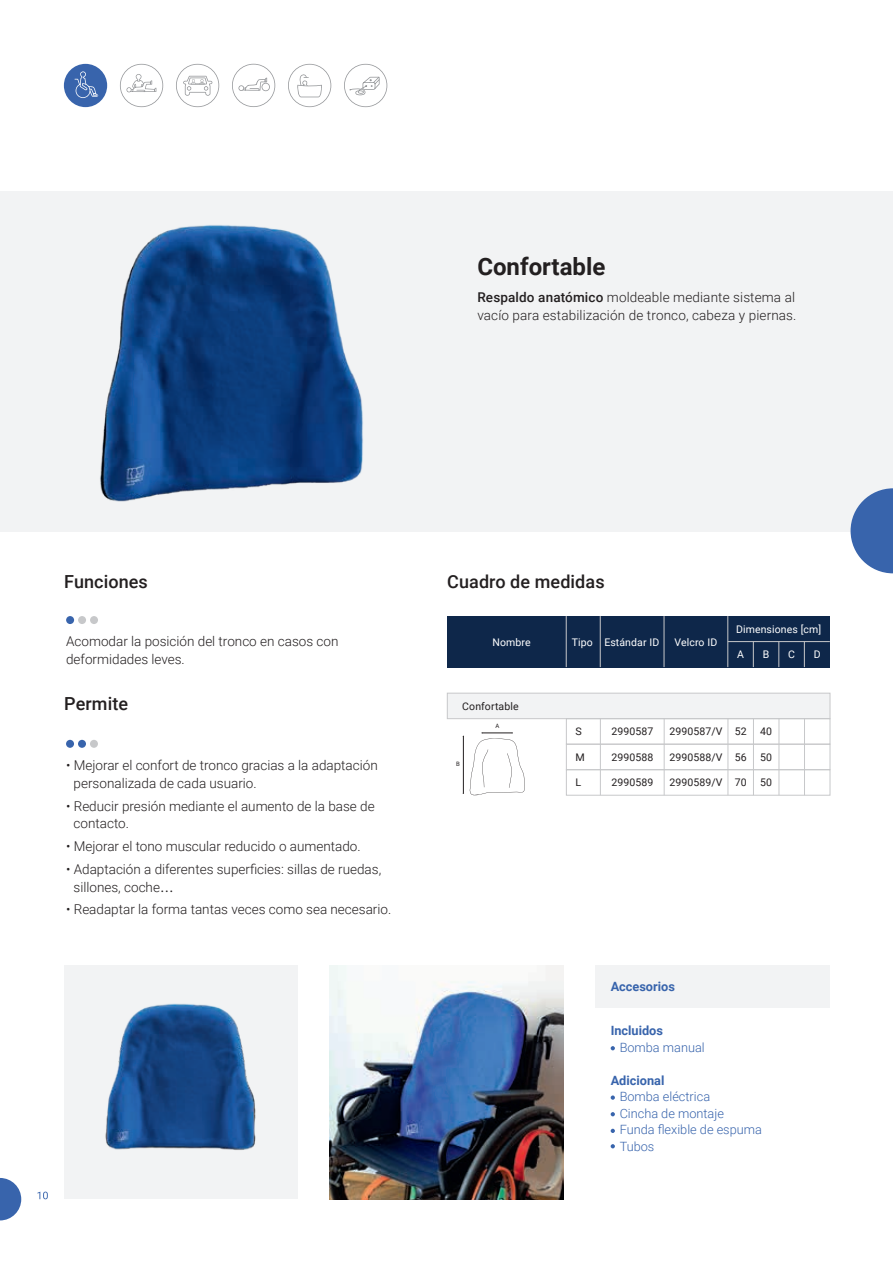
<style>
.page{position:relative;width:893px;height:1263px;background:#fff}
.page>*{position:absolute;margin:0;border:0;box-sizing:border-box;transform-origin:0 0}
.t1{font:700 24px "Roboto";color:#231f20}
.t2{font:500 18px "Roboto";letter-spacing:.005em;color:#231f20}
.t3{font:300 13.5px/18px "Roboto";color:#231f20}
.t4{font:300 12.75px/16.5px "Roboto";color:#3864ac}
.t5{font:700 12.75px "Roboto";color:#3864ac}
.t6{font:10.5px "Roboto";letter-spacing:.01em;color:#231f20}
.t7{font:10.5px "Roboto";letter-spacing:.01em;color:#fff}
.t8{font:6px "Roboto";color:#231f20}
.s1{font-weight:500}
.s2{font-family:"Myriad Pro";font-weight:400}
</style>
<div class="page">
<div style="left:447px;top:693px;width:383px;height:26px;background:#f2f3f4;border:1px solid #c7c8ca"></div>
<div style="left:566px;top:718px;width:264px;height:26px;border:1px solid #c7c8ca"></div>
<div style="left:566px;top:744px;width:264px;height:26px;border:1px solid #c7c8ca"></div>
<div style="left:566px;top:769px;width:264px;height:26px;border:1px solid #c7c8ca"></div>
<hr style="left:600px;top:719px;width:1px;height:76px;background:#c7c8ca">
<hr style="left:664px;top:719px;width:1px;height:76px;background:#c7c8ca">
<hr style="left:728px;top:719px;width:1px;height:76px;background:#c7c8ca">
<hr style="left:753px;top:719px;width:1px;height:76px;background:#c7c8ca">
<hr style="left:779px;top:719px;width:1px;height:76px;background:#c7c8ca">
<hr style="left:804px;top:719px;width:1px;height:76px;background:#c7c8ca">
<svg style="left:470px;top:732px;width:55px;height:64px"></svg>
<hr style="left:463px;top:736px;width:1px;height:58px;background:#231f20">
<svg style="left:0;top:1178px;width:21px;height:42px"></svg>
<svg style="left:37px;top:1191px;width:11px;height:8px"></svg>
<div style="left:0;top:191px;width:893px;height:340px;background:#f2f3f4"></div>
<svg style="left:851px;top:488px;width:42px;height:86px"></svg>
<img style="left:13px;top:225px;width:411px;height:307px">
<img style="left:330px;top:965px;width:233px;height:234px">
<div style="left:595px;top:965px;width:234px;height:43px;background:#f2f3f4"></div>
<svg style="left:611px;top:1046px;width:4px;height:4px"></svg>
<svg style="left:611px;top:1095px;width:4px;height:5px"></svg>
<svg style="left:611px;top:1112px;width:4px;height:4px"></svg>
<svg style="left:611px;top:1129px;width:4px;height:4px"></svg>
<svg style="left:611px;top:1144px;width:4px;height:4px"></svg>
<img style="left:64px;top:965px;width:234px;height:234px">
<div style="left:64px;top:64px;width:43px;height:43px;background:#3864ac;border-radius:50%"></div>
<svg style="left:75px;top:71px;width:23px;height:27px"></svg>
<svg style="left:120px;top:64px;width:43px;height:43px"></svg>
<svg style="left:344px;top:64px;width:43px;height:43px"></svg>
<svg style="left:176px;top:64px;width:43px;height:43px"></svg>
<svg style="left:288px;top:64px;width:43px;height:43px"></svg>
<svg style="left:232px;top:64px;width:43px;height:43px"></svg>
<div style="left:90px;top:740px;width:8px;height:8px;background:#c7c8ca;border-radius:50%"></div>
<div style="left:90px;top:616px;width:8px;height:8px;background:#c7c8ca;border-radius:50%"></div>
<div style="left:78px;top:616px;width:8px;height:8px;background:#c7c8ca;border-radius:50%"></div>
<div style="left:66px;top:740px;width:8px;height:8px;background:#3864ac;border-radius:50%"></div>
<div style="left:78px;top:740px;width:8px;height:8px;background:#3864ac;border-radius:50%"></div>
<div style="left:66px;top:616px;width:8px;height:8px;background:#3864ac;border-radius:50%"></div>
<div style="left:447px;top:616px;width:383px;height:51px;background:#0e274a"></div>
<hr style="left:600px;top:616px;width:1px;height:51px;background:#c7c8ca">
<hr style="left:664px;top:616px;width:1px;height:51px;background:#c7c8ca">
<hr style="left:728px;top:616px;width:1px;height:51px;background:#c7c8ca">
<svg style="left:753px;top:642px;width:1px;height:25px"></svg>
<svg style="left:779px;top:642px;width:1px;height:25px"></svg>
<svg style="left:804px;top:642px;width:1px;height:25px"></svg>
<hr style="left:728px;top:641px;width:102px;height:1px;background:#c7c8ca">
<hr style="left:566px;top:616px;width:1px;height:51px;background:#c7c8ca">
<h1 class="t1" style="left:477px;top:250px;width:130px">Confortable</h1>
<h2 class="t2" style="left:64px;top:569px;width:85px">Funciones</h2>
<p class="t3" style="left:477px;top:288px;width:321px"><span class="s1">Respaldo anatómico</span> moldeable mediante sistema al vacío para estabilización de tronco, cabeza y piernas.</p>
<h2 class="t2" style="left:447px;top:569px;width:159px">Cuadro de medidas</h2>
<p class="t3" style="left:66px;top:632px;width:274px">Acomodar la posición del tronco en casos con deformidades leves.</p>
<p class="t7" style="left:493px;top:634px;width:40px">Nombre</p>
<h2 class="t2" style="left:64px;top:691px;width:65px">Permite</h2>
<p class="t3" style="left:74px;top:756px;width:306px;text-indent:-8px">• Mejorar el confort de tronco gracias a la adaptación personalizada de cada usuario.</p>
<p class="t3" style="left:74px;top:796px;width:303px;text-indent:-8px">• Reducir presión mediante el aumento de la base de contacto.</p>
<p class="t3" style="left:66px;top:837px;width:296px">• Mejorar el tono muscular reducido o aumentado.</p>
<p class="t3" style="left:74px;top:859px;width:309px;text-indent:-8px">• Adaptación a diferentes superficies: sillas de ruedas, sillones, coche<span class="s2">…</span></p>
<p class="t3" style="left:66px;top:900px;width:327px">• Readaptar la forma tantas veces como sea necesario.</p>
<p class="t6" style="left:462px;top:699px;width:58px">Confortable</p>
<p class="t8" style="left:456px;top:760px;width:5px">B</p>
<p class="t8" style="left:496px;top:722px;width:5px">A</p>
<p class="t7" style="left:572px;top:634px;width:89px">Tipo Estándar ID</p>
<p class="t7" style="left:675px;top:634px;width:44px">Velcro ID</p>
<p class="t7" style="left:736px;top:622px;width:87px">Dimensiones [cm]</p>
<p class="t7" style="left:737px;top:647px;width:8px">A</p>
<p class="t7" style="left:763px;top:647px;width:8px">B</p>
<p class="t7" style="left:788px;top:647px;width:8px">C</p>
<p class="t7" style="left:814px;top:647px;width:8px">D</p>
<p class="t6" style="left:575px;top:724px;width:8px">S</p>
<p class="t6" style="left:575px;top:750px;width:11px">M</p>
<p class="t6" style="left:575px;top:775px;width:7px">L</p>
<p class="t6" style="left:611px;top:724px;width:43px">2990587</p>
<p class="t6" style="left:611px;top:750px;width:43px">2990588</p>
<p class="t6" style="left:611px;top:775px;width:43px">2990589</p>
<p class="t6" style="left:669px;top:724px;width:55px">2990587/V</p>
<p class="t6" style="left:669px;top:750px;width:55px">2990588/V</p>
<p class="t6" style="left:669px;top:775px;width:55px">2990589/V</p>
<p class="t6" style="left:735px;top:724px;width:13px">52</p>
<p class="t6" style="left:735px;top:750px;width:13px">56</p>
<p class="t6" style="left:735px;top:775px;width:13px">70</p>
<p class="t6" style="left:760px;top:724px;width:13px">40</p>
<p class="t6" style="left:760px;top:750px;width:13px">50</p>
<p class="t6" style="left:760px;top:775px;width:13px">50</p>
<p class="t5" style="left:611px;top:977px;width:66px">Accesorios</p>
<p class="t5" style="left:611px;top:1022px;width:54px">Incluidos</p>
<p class="t4" style="left:620px;top:1038px;width:87px">Bomba manual</p>
<p class="t5" style="left:611px;top:1071px;width:55px">Adicional</p>
<p class="t4" style="left:620px;top:1088px;width:144px">Bomba eléctrica<br>Cincha de montaje<br>Funda flexible de espuma<br>Tubos</p>
</div>
